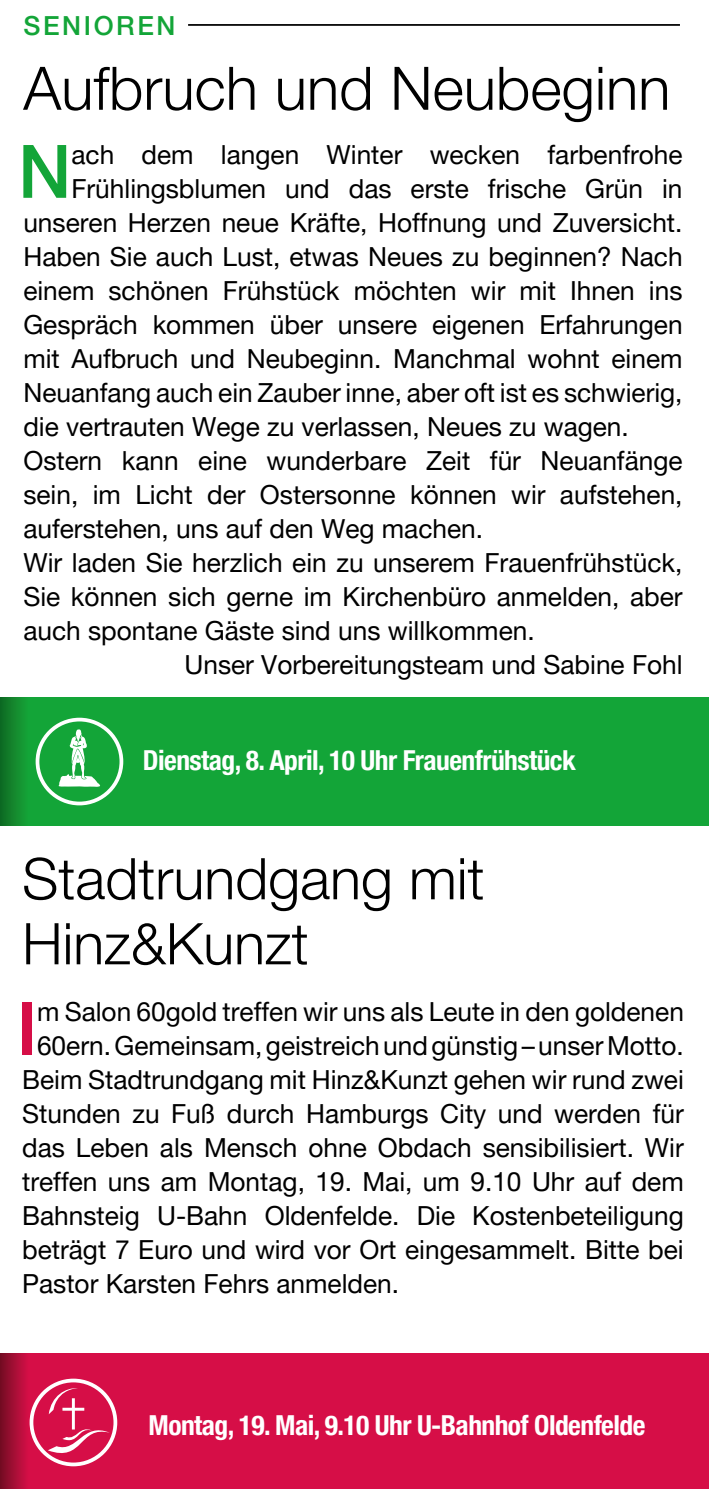
<style>
.page{position:relative;width:709px;height:1489px;background:#fff}
.page>*{position:absolute;margin:0;border:0;box-sizing:border-box;transform-origin:0 0}
.t1{font:500 73.75px "Helvetica Neue LT Pro";color:#13a538}
.t2{font:500 73.75px "Helvetica Neue LT Pro";color:#d60e47}
.t3{font:300 60px "Helvetica Neue LT Pro";color:#000}
.t4{font:300 57.5px/65px "Helvetica Neue LT Pro";color:#000}
.t5{font:700 condensed 27.5px "Helvetica Neue LT Pro";letter-spacing:-.02em;color:#fff}
.t6{font:26.25px "Helvetica Neue LT Pro";color:#000}
.t7{font:500 26.25px "Helvetica Neue LT Pro";letter-spacing:.1em;color:#13a538}
</style>
<div class="page">
<div style="left:0;top:1353px;width:709px;height:135px;background:#d60e47"></div>
<div style="left:0;top:1353px;width:28px;height:135px;background:linear-gradient(to right,#740d23,#cf0f45)"></div>
<div style="left:30px;top:1378px;width:87px;height:88px;border:4px solid #fff;border-radius:50%"></div>
<svg style="left:48px;top:1387px;width:62px;height:67px"></svg>
<hr style="left:188px;top:24px;width:492px;height:2px;background:#000">
<div style="left:0;top:697px;width:708px;height:128px;background:#13a538"></div>
<div style="left:36px;top:717px;width:87px;height:88px;border:4px solid #fff;border-radius:50%"></div>
<svg style="left:58px;top:729px;width:42px;height:57px"></svg>
<div style="left:0;top:697px;width:28px;height:128px;background:linear-gradient(to right,#0f6a23,#16a137)"></div>
<p class="t7" style="left:23px;top:10px;width:154px">SENIOREN</p>
<h2 class="t3" style="left:23px;top:52px;width:648px">Aufbruch und Neubeginn</h2>
<h1 class="t1" style="left:18px;top:127px;width:55px">N</h1>
<p class="t6" style="left:71px;top:138px;width:612px">ach dem langen Winter wecken farbenfrohe</p>
<p class="t6" style="left:71px;top:172px;width:612px">Frühlingsblumen und das erste frische Grün in</p>
<p class="t6" style="left:23px;top:206px;width:660px">unseren Herzen neue Kräfte, Hoffnung und Zuversicht.</p>
<p class="t6" style="left:23px;top:240px;width:660px">Haben Sie auch Lust, etwas Neues zu beginnen? Nach</p>
<p class="t6" style="left:23px;top:274px;width:660px">einem schönen Frühstück möchten wir mit Ihnen ins</p>
<p class="t6" style="left:23px;top:308px;width:660px">Gespräch kommen über unsere eigenen Erfahrungen</p>
<p class="t6" style="left:23px;top:342px;width:660px">mit Aufbruch und Neubeginn. Manchmal wohnt einem</p>
<p class="t6" style="left:23px;top:376px;width:660px">Neuanfang auch ein Zauber inne, aber oft ist es schwierig,</p>
<p class="t6" style="left:23px;top:410px;width:607px">die vertrauten Wege zu verlassen, Neues zu wagen.</p>
<p class="t6" style="left:23px;top:444px;width:660px">Ostern kann eine wunderbare Zeit für Neuanfänge</p>
<p class="t6" style="left:23px;top:478px;width:660px">sein, im Licht der Ostersonne können wir aufstehen,</p>
<p class="t6" style="left:23px;top:512px;width:461px">auferstehen, uns auf den Weg machen.</p>
<p class="t6" style="left:23px;top:546px;width:660px">Wir laden Sie herzlich ein zu unserem Frauenfrühstück,</p>
<p class="t6" style="left:23px;top:580px;width:660px">Sie können sich gerne im Kirchenbüro anmelden, aber</p>
<p class="t6" style="left:23px;top:614px;width:513px">auch spontane Gäste sind uns willkommen.</p>
<p class="t6" style="left:184px;top:648px;width:499px">Unser Vorbereitungsteam und Sabine Fohl</p>
<p class="t5" style="left:143px;top:744px;width:434px">Dienstag, 8. April, 10 Uhr Frauenfrühstück</p>
<h3 class="t4" style="left:22px;top:845px;width:464px">Stadtrundgang mit<br>Hinz&amp;Kunzt</h3>
<h1 class="t2" style="left:17px;top:984px;width:22px">I</h1>
<p class="t6" style="left:37px;top:995px;width:648px">m Salon 60gold treffen wir uns als Leute in den goldenen</p>
<p class="t6" style="left:37px;top:1029px;width:648px">60ern. Gemeinsam, geistreich und günstig – unser Motto.</p>
<p class="t6" style="left:22px;top:1063px;width:663px">Beim Stadtrundgang mit Hinz&amp;Kunzt gehen wir rund zwei</p>
<p class="t6" style="left:22px;top:1097px;width:663px">Stunden zu Fuß durch Hamburgs City und werden für</p>
<p class="t6" style="left:22px;top:1131px;width:663px">das Leben als Mensch ohne Obdach sensibilisiert. Wir</p>
<p class="t6" style="left:22px;top:1165px;width:663px">treffen uns am Montag, 19. Mai, um 9.10 Uhr auf dem</p>
<p class="t6" style="left:22px;top:1199px;width:663px">Bahnsteig U-Bahn Oldenfelde. Die Kostenbeteiligung</p>
<p class="t6" style="left:22px;top:1233px;width:663px">beträgt 7 Euro und wird vor Ort eingesammelt. Bitte bei</p>
<p class="t6" style="left:22px;top:1267px;width:378px">Pastor Karsten Fehrs anmelden.</p>
<p class="t5" style="left:148px;top:1408px;width:498px">Montag, 19. Mai, 9.10 Uhr U-Bahnhof Oldenfelde</p>
</div>
